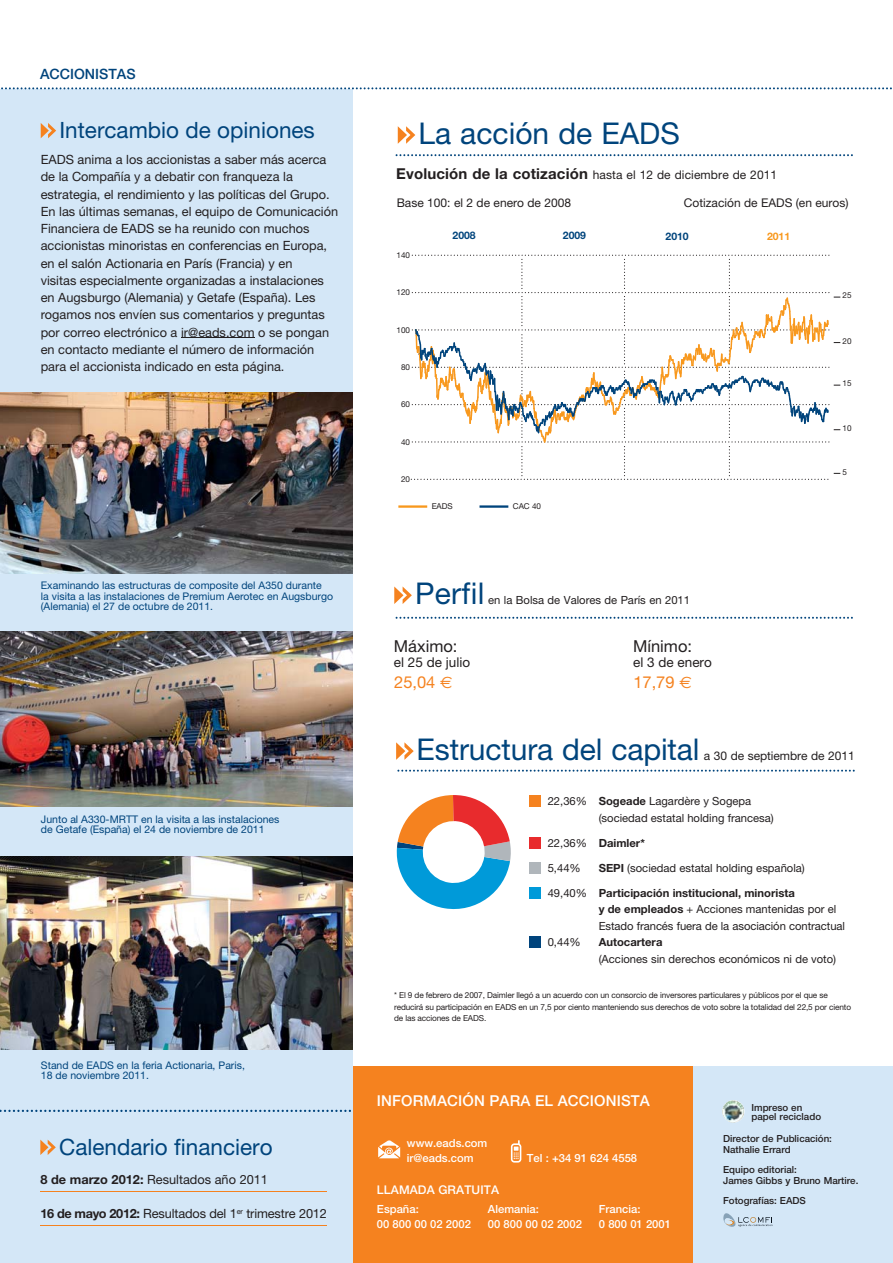
<style>
.page{position:relative;width:893px;height:1263px;background:#fff}
.page>*{position:absolute;margin:0;border:0;box-sizing:border-box;transform-origin:0 0}
.t1{font:30px "Helvetica Neue";letter-spacing:-.005em;color:#00447c}
.t2{font:22.5px "Helvetica Neue";color:#00447c}
.t3{font:16.5px "Helvetica Neue";color:#231f20}
.t4{font:16.5px "Helvetica Neue";color:#f5821f}
.t5{font:500 15px "Helvetica Neue";letter-spacing:.01em;color:#fff}
.t6{font:500 14.25px "Helvetica Neue";color:#00447c}
.t7{font:13.5px "Helvetica Neue";color:#231f20}
.t8{font:12.75px/17.2px "Helvetica Neue";color:#231f20}
.t9{font:12px "Helvetica Neue";color:#231f20}
.t10{font:500 12px "Helvetica Neue";letter-spacing:.01em;color:#fff}
.t11{font:11.25px/16.5px "Helvetica Neue";color:#231f20}
.t12{font:500 11.25px/15px "Helvetica Neue";color:#fff}
.t13{font:700 11.25px "Helvetica Neue";color:#231f20}
.t14{font:10.5px/10.5px "Helvetica Neue";color:#00447c}
.t15{font:700 10.5px "Helvetica Neue";color:#00447c}
.t16{font:700 10.5px "Helvetica Neue";color:#f8981d}
.t17{font:500 9.75px/11.2px "Helvetica Neue";color:#231f20}
.t18{font:8.25px/11.2px "Helvetica Neue";letter-spacing:-.015em;color:#231f20}
.t19{font:8.1px "Helvetica Neue";color:#231f20}
.s1{font-weight:700}
.s2{font-weight:700;font-size:15px}
.s3{font-family:"Euro Sans"}
.s4{font-weight:400}
</style>
<div class="page">
<div style="left:344px;top:1066px;width:352px;height:197px;background:#f5821f"></div>
<div style="left:693px;top:1066px;width:200px;height:197px;background:#d4e7f7"></div>
<svg style="left:723px;top:1213px;width:49px;height:14px"></svg>
<svg style="left:722px;top:1100px;width:22px;height:23px"></svg>
<img style="left:722px;top:1101px;width:22px;height:21px;border-radius:50%">
<svg style="left:511px;top:1140px;width:10px;height:23px"></svg>
<svg style="left:378px;top:1140px;width:22px;height:18px"></svg>
<div style="left:530px;top:796px;width:11px;height:11px;background:#f5821f"></div>
<div style="left:530px;top:837px;width:11px;height:11px;background:#e82b2d"></div>
<div style="left:530px;top:862px;width:11px;height:11px;background:#b0b6bb"></div>
<div style="left:530px;top:887px;width:11px;height:11px;background:#009ad9"></div>
<div style="left:530px;top:937px;width:11px;height:11px;background:#00447c"></div>
<hr style="left:398px;top:505px;width:29px;height:3px;background:#f8981d">
<hr style="left:479px;top:505px;width:29px;height:3px;background:#00447c">
<svg style="left:411px;top:255px;width:429px;height:225px"></svg>
<svg style="left:398px;top:126px;width:17px;height:18px"></svg>
<svg style="left:394px;top:587px;width:18px;height:17px"></svg>
<svg style="left:396px;top:742px;width:18px;height:18px"></svg>
<svg style="left:397px;top:795px;width:114px;height:114px"></svg>
<svg style="left:396px;top:617px;width:457px;height:2px"></svg>
<svg style="left:396px;top:154px;width:457px;height:2px"></svg>
<svg style="left:397px;top:770px;width:458px;height:2px"></svg>
<div style="left:0;top:89px;width:353px;height:1174px;background:#d4e7f7"></div>
<hr style="left:40px;top:1191px;width:287px;height:1px;background:#f5821f">
<hr style="left:40px;top:1225px;width:287px;height:1px;background:#f5821f">
<svg style="left:40px;top:1140px;width:16px;height:15px"></svg>
<svg style="left:0;top:1110px;width:351px;height:2px"></svg>
<hr style="left:181px;top:338px;width:74px;height:1px;background:#231f20">
<svg style="left:41px;top:123px;width:15px;height:15px"></svg>
<img style="left:0;top:632px;width:353px;height:174px">
<img style="left:0;top:392px;width:353px;height:181px">
<img style="left:0;top:856px;width:353px;height:194px">
<svg style="left:1px;top:87px;width:891px;height:2px"></svg>
<p class="t6" style="left:40px;top:68px;width:97px">ACCIONISTAS</p>
<h2 class="t2" style="left:59px;top:122px;width:257px">Intercambio de opiniones</h2>
<p class="t8" style="left:41px;top:152px;width:299px">EADS anima a los accionistas a saber más acerca de la Compañía y a debatir con franqueza la estrategia, el rendimiento y las políticas del Grupo.<br>En las últimas semanas, el equipo de Comunicación Financiera de EADS se ha reunido con muchos accionistas minoristas en conferencias en Europa, en el salón Actionaria en París (Francia) y en<br>visitas especialmente organizadas a instalaciones en Augsburgo (Alemania) y Getafe (España). Les rogamos nos envíen sus comentarios y preguntas por correo electrónico a ir@eads.com o se pongan en contacto mediante el número de información para el accionista indicado en esta página.</p>
<p class="t14" style="left:41px;top:581px;width:294px">Examinando las estructuras de composite del A350 durante<br>la visita a las instalaciones de Premium Aerotec en Augsburgo (Alemania) el 27 de octubre de 2011.</p>
<p class="t14" style="left:41px;top:815px;width:240px">Junto al A330-MRTT en la visita a las instalaciones de Getafe (España) el 24 de noviembre de 2011</p>
<p class="t14" style="left:41px;top:1061px;width:206px">Stand de EADS en la feria Actionaria, Paris,<br>18 de noviembre 2011.</p>
<h2 class="t2" style="left:59px;top:1139px;width:215px">Calendario financiero</h2>
<p class="t8" style="left:40px;top:1172px;width:229px"><span class="s1">8 de marzo 2012:</span> Resultados año 2011</p>
<p class="t8" style="left:40px;top:1206px;width:288px"><span class="s1">16 de mayo 2012:</span> Resultados del 1<sup>er</sup> trimestre 2012</p>
<h1 class="t1" style="left:418px;top:122px;width:263px">La acción de EADS</h1>
<p class="t9" style="left:396px;top:170px;width:382px"><span class="s2">Evolución de la cotización</span> hasta el 12 de diciembre de 2011</p>
<p class="t9" style="left:397px;top:199px;width:176px">Base 100: el 2 de enero de 2008</p>
<p class="t9" style="left:684px;top:199px;width:166px">Cotización de EADS (en euros)</p>
<p class="t15" style="left:452px;top:232px;width:25px">2008</p>
<p class="t15" style="left:563px;top:232px;width:25px">2009</p>
<p class="t15" style="left:665px;top:232px;width:25px">2010</p>
<p class="t16" style="left:767px;top:232px;width:25px">2011</p>
<p class="t19" style="left:396px;top:252px;width:15px">140</p>
<p class="t19" style="left:396px;top:289px;width:15px">120</p>
<p class="t19" style="left:396px;top:327px;width:15px">100</p>
<p class="t19" style="left:401px;top:364px;width:11px">80</p>
<p class="t19" style="left:401px;top:402px;width:11px">60</p>
<p class="t19" style="left:401px;top:439px;width:11px">40</p>
<p class="t19" style="left:401px;top:476px;width:11px">20</p>
<p class="t19" style="left:432px;top:503px;width:23px">EADS</p>
<p class="t19" style="left:513px;top:503px;width:30px">CAC 40</p>
<h1 class="t1" style="left:415px;top:583px;width:71px">Perfil</h1>
<p class="t11" style="left:488px;top:593px;width:203px">en la Bolsa de Valores de París en 2011</p>
<p class="t3" style="left:394px;top:640px;width:65px">Máximo:</p>
<p class="t7" style="left:394px;top:657px;width:78px">el 25 de julio</p>
<p class="t3" style="left:633px;top:640px;width:61px">Mínimo:</p>
<p class="t7" style="left:633px;top:657px;width:80px">el 3 de enero</p>
<p class="t4" style="left:394px;top:676px;width:60px">25,04 <span class="s3">€</span></p>
<p class="t4" style="left:633px;top:676px;width:60px">17,79 <span class="s3">€</span></p>
<p class="t19" style="left:842px;top:293px;width:11px">25</p>
<p class="t19" style="left:842px;top:338px;width:11px">20</p>
<p class="t19" style="left:842px;top:381px;width:11px">15</p>
<p class="t19" style="left:842px;top:426px;width:11px">10</p>
<p class="t19" style="left:842px;top:469px;width:6px">5</p>
<h1 class="t1" style="left:417px;top:738px;width:284px">Estructura del capital</h1>
<p class="t9" style="left:704px;top:751px;width:152px">a 30 de septiembre de 2011</p>
<p class="t11" style="left:599px;top:794px;width:176px;text-indent:-51px">22,36% <span class="s1">Sogeade</span> Lagardère y Sogepa (sociedad estatal holding francesa)</p>
<p class="t13" style="left:548px;top:839px;width:99px"><span class="s4">22,36%</span> Daimler*</p>
<p class="t11" style="left:548px;top:861px;width:35px">5,44%</p>
<p class="t11" style="left:599px;top:861px;width:208px"><span class="s1">SEPI</span> (sociedad estatal holding española)</p>
<p class="t13" style="left:548px;top:889px;width:249px"><span class="s4">49,40%</span> Participación institucional, minorista</p>
<p class="t11" style="left:599px;top:902px;width:239px"><span class="s1">y de empleados</span> + Acciones mantenidas por el</p>
<p class="t11" style="left:599px;top:919px;width:248px">Estado francés fuera de la asociación contractual</p>
<p class="t11" style="left:548px;top:935px;width:35px">0,44%</p>
<p class="t13" style="left:599px;top:938px;width:65px">Autocartera</p>
<p class="t11" style="left:599px;top:952px;width:239px">(Acciones sin derechos económicos ni de voto)</p>
<p class="t18" style="left:394px;top:991px;width:458px">* El 9 de febrero de 2007, Daimler llegó a un acuerdo con un consorcio de inversores particulares y públicos por el que se reducirá su participación en EADS en un 7,5 por ciento manteniendo sus derechos de voto sobre la totalidad del 22,5 por ciento de las acciones de EADS.</p>
<p class="t5" style="left:377px;top:1096px;width:275px">INFORMACIÓN PARA EL ACCIONISTA</p>
<p class="t12" style="left:407px;top:1137px;width:82px">www.eads.com ir@eads.com</p>
<p class="t12" style="left:527px;top:1152px;width:112px">Tel : +34 91 624 4558</p>
<p class="t10" style="left:377px;top:1185px;width:124px">LLAMADA GRATUITA</p>
<p class="t12" style="left:377px;top:1203px;width:43px">España:</p>
<p class="t12" style="left:488px;top:1203px;width:53px">Alemania:</p>
<p class="t12" style="left:599px;top:1203px;width:43px">Francia:</p>
<p class="t12" style="left:377px;top:1218px;width:96px">00 800 00 02 2002</p>
<p class="t12" style="left:488px;top:1218px;width:96px">00 800 00 02 2002</p>
<p class="t12" style="left:599px;top:1218px;width:74px">0 800 01 2001</p>
<p class="t17" style="left:751px;top:1104px;width:71px;line-height:9px">Impreso en papel reciclado</p>
<p class="t17" style="left:723px;top:1134px;width:110px">Director de Publicación:<br>Nathalie Errard</p>
<p class="t17" style="left:723px;top:1165px;width:137px">Equipo editorial:<br>James Gibbs y Bruno Martire.</p>
<p class="t17" style="left:723px;top:1196px;width:84px">Fotografías: EADS</p>
</div>
